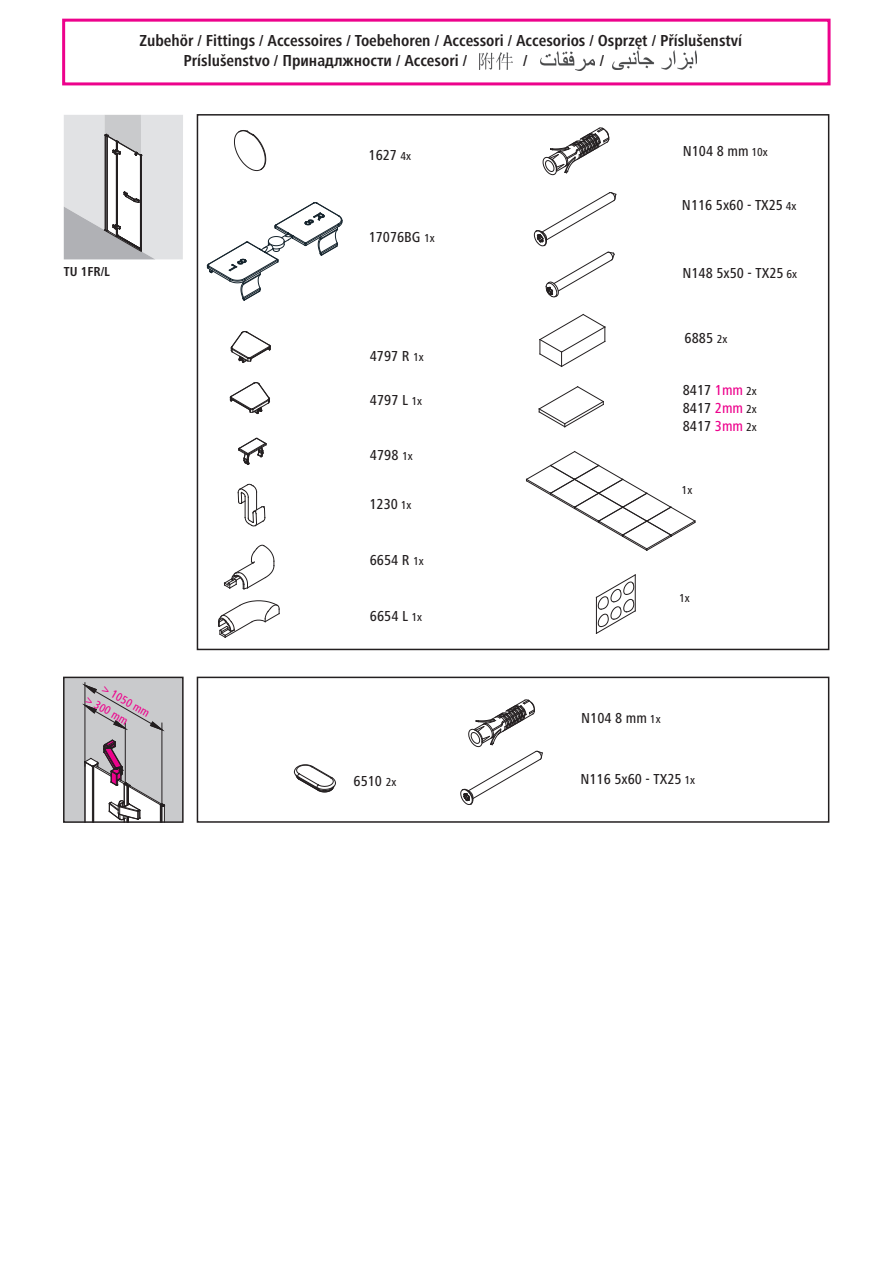
<style>
.page{position:relative;width:893px;height:1263px;background:#fff}
.page>*{position:absolute;margin:0;border:0;box-sizing:border-box;transform-origin:0 0}
.t1{font:700 condensed 16.5px/19.8px "Frutiger Next LTW1 G";color:#231f20}
.t2{font:500 condensed 15px/18px "Frutiger Next LTW1 G";color:#231f20;text-align:justify}
.t3{font:700 condensed 13.5px "Frutiger Next LTW1 G";color:#231f20}
.t4{font:500 condensed 12px/17.4px "Frutiger Next LTW1 G";color:#ed028c}
.t5{font:500 condensed 12px "Frutiger Next LTW1 G";color:#231f20}
.s1{font-size:12px}
.s2{color:#ed028c}
</style>
<div class="page">
<div style="left:64px;top:678px;width:119px;height:144px;background:#c9cacc"></div>
<svg style="left:218px;top:600px;width:62px;height:38px"></svg>
<svg style="left:539px;top:386px;width:65px;height:41px"></svg>
<svg style="left:234px;top:130px;width:32px;height:41px"></svg>
<svg style="left:596px;top:574px;width:40px;height:60px"></svg>
<svg style="left:294px;top:764px;width:42px;height:28px"></svg>
<svg style="left:238px;top:484px;width:27px;height:42px"></svg>
<svg style="left:224px;top:545px;width:51px;height:44px"></svg>
<hr style="left:162px;top:723px;width:1px;height:82px;background:#231f20">
<hr style="left:85px;top:683px;width:1px;height:83px;background:#231f20">
<svg style="left:83px;top:684px;width:81px;height:47px"></svg>
<hr style="left:125px;top:723px;width:1px;height:61px;background:#231f20">
<svg style="left:84px;top:740px;width:81px;height:80px"></svg>
<div style="left:63px;top:677px;width:121px;height:146px;border:2px solid #231f20"></div>
<svg style="left:526px;top:451px;width:170px;height:100px"></svg>
<svg style="left:539px;top:314px;width:67px;height:53px"></svg>
<svg style="left:543px;top:127px;width:66px;height:48px"></svg>
<svg style="left:546px;top:252px;width:68px;height:45px"></svg>
<svg style="left:230px;top:382px;width:40px;height:32px"></svg>
<svg style="left:238px;top:438px;width:29px;height:27px"></svg>
<svg style="left:231px;top:331px;width:40px;height:32px"></svg>
<svg style="left:534px;top:192px;width:82px;height:54px"></svg>
<svg style="left:460px;top:699px;width:83px;height:106px"></svg>
<svg style="left:207px;top:202px;width:136px;height:99px"></svg>
<div style="left:197px;top:677px;width:632px;height:146px;border:2px solid #231f20"></div>
<div style="left:62px;top:19px;width:768px;height:66px;border:3px solid #ed028c"></div>
<img style="left:479px;top:52px;width:34px;height:17px">
<img style="left:541px;top:51px;width:53px;height:20px">
<img style="left:612px;top:50px;width:85px;height:20px">
<div style="left:197px;top:114px;width:632px;height:536px;border:2px solid #231f20"></div>
<svg style="left:64px;top:115px;width:119px;height:144px;background:#d2d2d4"></svg>
<p class="t1" style="left:184px;top:31px;width:560px;text-indent:-44px">Zubehör / Fittings / Accessoires / Toebehoren / Accessori / Accesorios / Osprzęt / Příslušenství<br>Príslušenstvo / Принадлжности / Accesori /</p>
<p class="t1" style="left:523px;top:51px;width:6px">/</p>
<p class="t1" style="left:600px;top:51px;width:6px">/</p>
<p class="t3" style="left:64px;top:264px;width:48px">TU 1FR/L</p>
<p class="t4" style="left:100px;top:676px;width:63px;text-indent:9px;rotate:30deg">&gt; 1050 mm &gt; 300 mm</p>
<p class="t2" style="left:369px;top:146px;width:44px">1627 <span class="s1">4x</span></p>
<p class="t2" style="left:369px;top:228px;width:68px">17076BG <span class="s1">1x</span></p>
<p class="t2" style="left:370px;top:347px;width:55px">4797 R <span class="s1">1x</span></p>
<p class="t2" style="left:370px;top:391px;width:54px">4797 L <span class="s1">1x</span></p>
<p class="t2" style="left:370px;top:446px;width:44px">4798 <span class="s1">1x</span></p>
<p class="t2" style="left:369px;top:495px;width:44px">1230 <span class="s1">1x</span></p>
<p class="t2" style="left:370px;top:551px;width:55px">6654 R <span class="s1">1x</span></p>
<p class="t2" style="left:370px;top:607px;width:54px">6654 L <span class="s1">1x</span></p>
<p class="t2" style="left:354px;top:772px;width:44px">6510 <span class="s1">2x</span></p>
<p class="t2" style="left:683px;top:142px;width:87px">N104 8 mm <span class="s1">10x</span></p>
<p class="t2" style="left:682px;top:196px;width:116px">N116 5x60 - TX25 <span class="s1">4x</span></p>
<p class="t2" style="left:682px;top:264px;width:116px">N148 5x50 - TX25 <span class="s1">6x</span></p>
<p class="t2" style="left:685px;top:329px;width:44px">6885 <span class="s1">2x</span></p>
<p class="t2" style="left:683px;top:381px;width:75px">8417 <span class="s2">1mm</span> <span class="s1">2x </span>8417 <span class="s2">2mm</span> <span class="s1">2x </span>8417 <span class="s2">3mm</span> <span class="s1">2x</span></p>
<p class="t5" style="left:682px;top:483px;width:12px">1x</p>
<p class="t5" style="left:679px;top:591px;width:12px">1x</p>
<p class="t2" style="left:581px;top:709px;width:81px">N104 8 mm <span class="s1">1x</span></p>
<p class="t2" style="left:580px;top:770px;width:116px">N116 5x60 - TX25 <span class="s1">1x</span></p>
</div>
